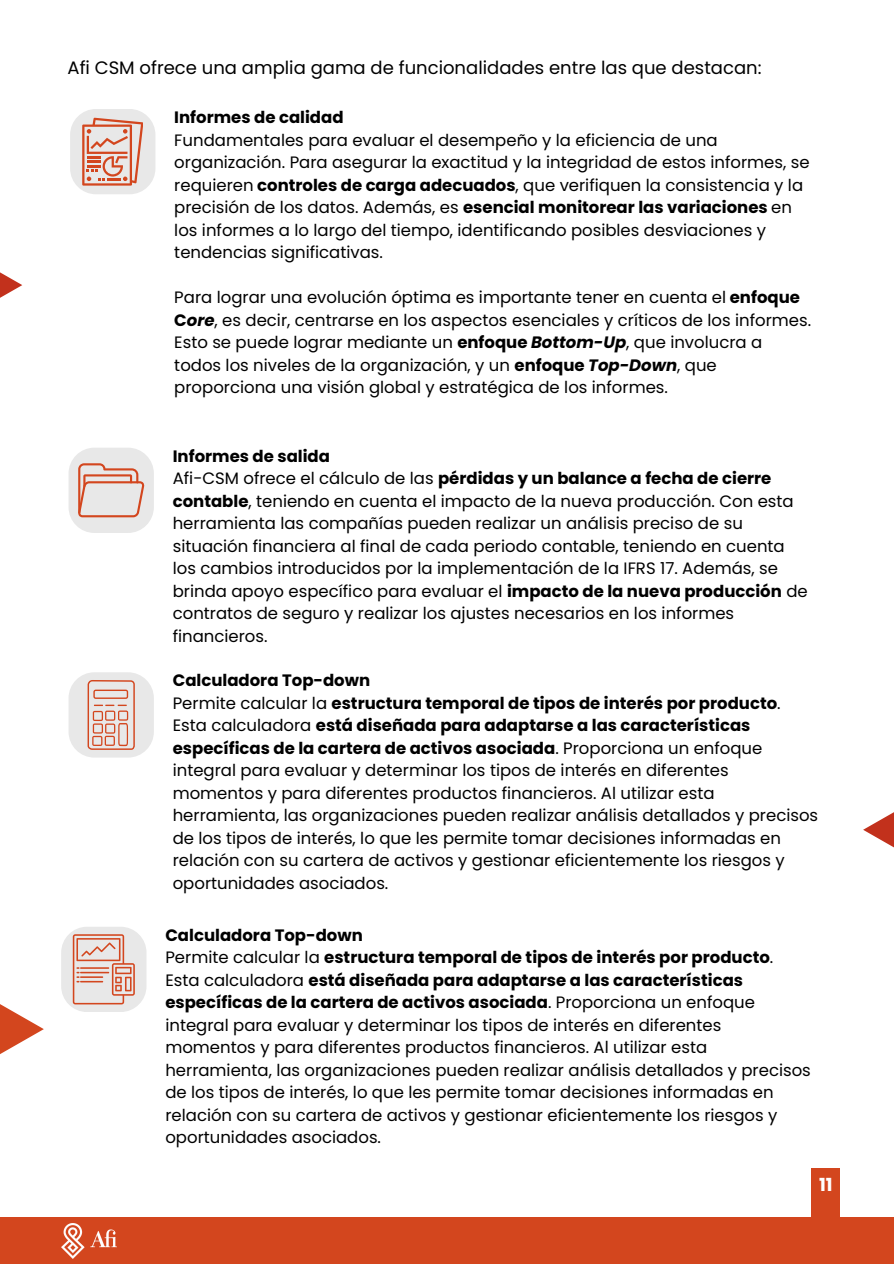
<style>
.page{position:relative;width:894px;height:1264px;background:#fff}
.page>*{position:absolute;margin:0;border:0;box-sizing:border-box;transform-origin:0 0}
.t1{font:18px "Poppins";color:#000}
.t2{font:700 18px "Poppins";color:#fff}
.t3{font:16.5px/22.5px "Poppins";color:#000}
.t4{font:700 16.5px "Poppins";color:#000}
.s1{font-weight:700}
.s2{font-weight:700;font-style:italic}
</style>
<div class="page">
<div style="left:811px;top:1168px;width:28px;height:95px;background:#d3461e"></div>
<div style="left:0;top:1217px;width:893px;height:46px;background:#d3461e"></div>
<svg style="left:0;top:1004px;width:44px;height:50px"></svg>
<svg style="left:863px;top:812px;width:30px;height:35px"></svg>
<img style="left:61px;top:1223px;width:55px;height:35px">
<div style="left:68px;top:447px;width:86px;height:86px;background:#e8e8e8;border-radius:26px"></div>
<div style="left:68px;top:672px;width:86px;height:85px;background:#e8e8e8;border-radius:26px"></div>
<svg style="left:87px;top:680px;width:48px;height:69px"></svg>
<div style="left:61px;top:926px;width:85px;height:86px;background:#e8e8e8;border-radius:26px"></div>
<svg style="left:73px;top:934px;width:62px;height:70px"></svg>
<svg style="left:78px;top:463px;width:66px;height:54px"></svg>
<div style="left:70px;top:109px;width:85px;height:85px;background:#e8e8e8;border-radius:26px"></div>
<svg style="left:82px;top:118px;width:61px;height:67px"></svg>
<p class="t1" style="left:67px;top:55px;width:695px">Afi CSM ofrece una amplia gama de funcionalidades entre las que destacan:</p>
<p class="t4" style="left:174px;top:106px;width:171px">Informes de calidad</p>
<p class="t3" style="left:174px;top:128px;width:636px">Fundamentales para evaluar el desempeño y la eficiencia de una organización. Para asegurar la exactitud y la integridad de estos informes, se requieren <span class="s1">controles de carga adecuados</span>, que verifiquen la consistencia y la precisión de los datos. Además, es <span class="s1">esencial monitorear las variaciones</span> en los informes a lo largo del tiempo, identificando posibles desviaciones y tendencias significativas.</p>
<p class="t3" style="left:174px;top:286px;width:638px">Para lograr una evolución óptima es importante tener en cuenta el <span class="s1">enfoque C</span><span class="s2">ore</span>, es decir, centrarse en los aspectos esenciales y críticos de los informes.<br>Esto se puede lograr mediante un <span class="s1">enfoque</span> <span class="s2">Bottom-Up</span>, que involucra a todos los niveles de la organización, y un <span class="s1">enfoque</span> <span class="s2">Top-Down</span>, que proporciona una visión global y estratégica de los informes.</p>
<p class="t3" style="left:173px;top:445px;width:636px"><span class="s1">Informes de salida<br></span>Afi-CSM ofrece el cálculo de las <span class="s1">pérdidas y un balance a fecha de cierre contable</span>, teniendo en cuenta el impacto de la nueva producción. Con esta herramienta las compañías pueden realizar un análisis preciso de su situación financiera al final de cada periodo contable, teniendo en cuenta los cambios introducidos por la implementación de la IFRS 17. Además, se brinda apoyo específico para evaluar el <span class="s1">impacto de la nueva producción</span> de contratos de seguro y realizar los ajustes necesarios en los informes financieros.</p>
<p class="t3" style="left:173px;top:669px;width:646px"><span class="s1">Calculadora Top-down<br></span>Permite calcular la <span class="s1">estructura temporal de tipos de interés por producto</span>.<br>Esta calculadora <span class="s1">está diseñada para adaptarse a las características específicas de la cartera de activos asociada</span>. Proporciona un enfoque integral para evaluar y determinar los tipos de interés en diferentes momentos y para diferentes productos financieros. Al utilizar esta herramienta, las organizaciones pueden realizar análisis detallados y precisos de los tipos de interés, lo que les permite tomar decisiones informadas en relación con su cartera de activos y gestionar eficientemente los riesgos y oportunidades asociados.</p>
<p class="t3" style="left:165px;top:923px;width:646px"><span class="s1">Calculadora Top-down<br></span>Permite calcular la <span class="s1">estructura temporal de tipos de interés por producto</span>.<br>Esta calculadora <span class="s1">está diseñada para adaptarse a las características específicas de la cartera de activos asociada</span>. Proporciona un enfoque integral para evaluar y determinar los tipos de interés en diferentes momentos y para diferentes productos financieros. Al utilizar esta herramienta, las organizaciones pueden realizar análisis detallados y precisos de los tipos de interés, lo que les permite tomar decisiones informadas en relación con su cartera de activos y gestionar eficientemente los riesgos y oportunidades asociados.</p>
<p class="t2" style="left:818px;top:1172px;width:15px">11</p>
</div>
